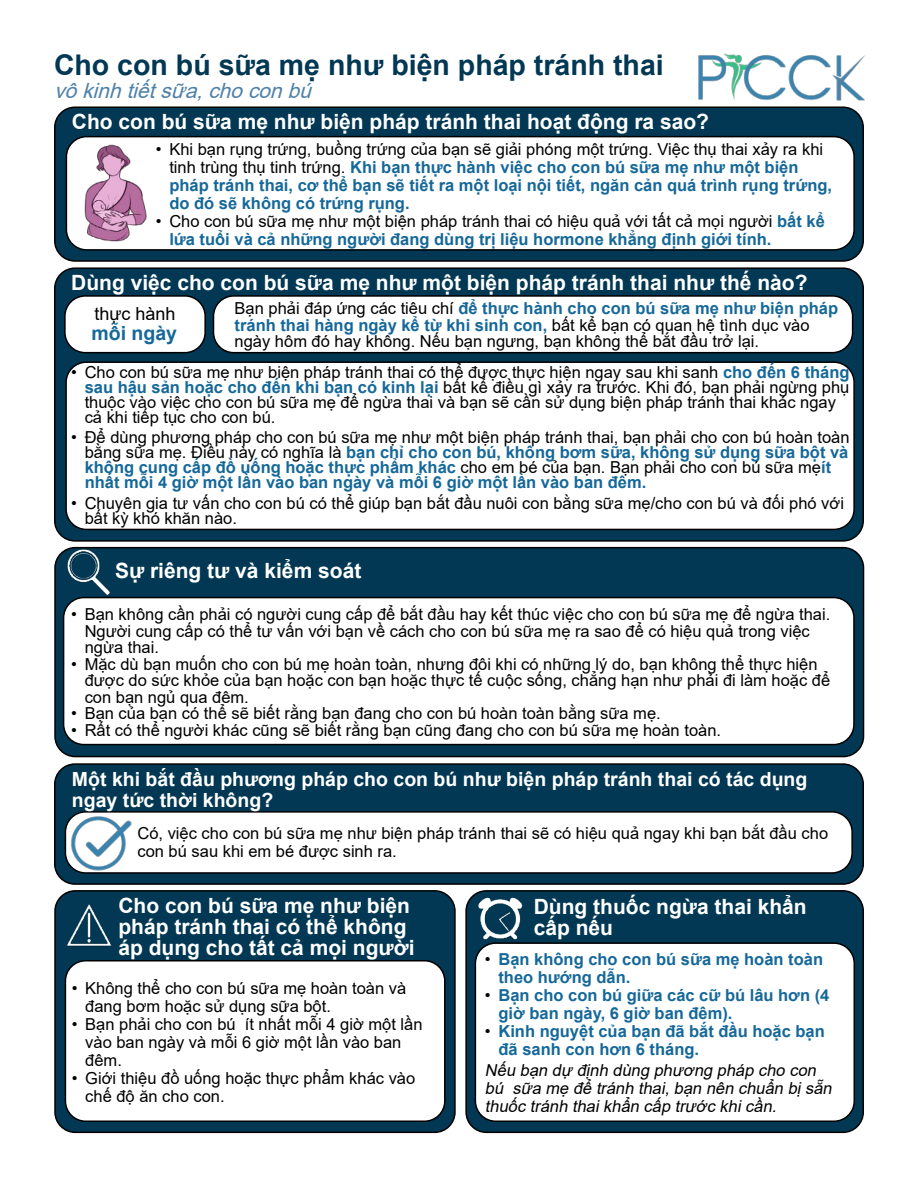
<style>
.page{position:relative;width:918px;height:1188px;background:#fff}
.page>*{position:absolute;margin:0;border:0;box-sizing:border-box;transform-origin:0 0}
.t1{font:700 28.5px "Arial";color:#023853}
.t2{font:700 21px/21px "Arial";color:#fff}
.t3{font:italic 21px "Arial";color:#4f81a8}
.t4{font:700 19.5px/21px "Arial";color:#fff}
.t5{font:700 19.5px "Arial";color:#156899}
.t6{font:18px "Arial";color:#000}
.t7{font:16.5px/15px "Arial";color:#000}
.t8{font:700 16.5px/18px "Arial";color:#156899}
.t9{font:italic 16.5px/18px "Arial";color:#000}
.s1{font-weight:400;color:#000}
.s2{font-weight:700;color:#156899}
</style>
<div class="page">
<div style="left:55px;top:548px;width:809px;height:209px;background:#023853;border-radius:20px"></div>
<div style="left:54px;top:547px;width:810px;height:210px;border:2px solid #000;border-radius:20px"></div>
<div style="left:64px;top:598px;width:790px;height:147px;background:#fff;border-radius:20px"></div>
<div style="left:63px;top:597px;width:792px;height:148px;border:2px solid #000;border-radius:20px"></div>
<div style="left:466px;top:891px;width:397px;height:241px;background:#023853;border-radius:20px"></div>
<div style="left:465px;top:890px;width:399px;height:243px;border:2px solid #000;border-radius:20px"></div>
<div style="left:475px;top:943px;width:379px;height:178px;background:#fff;border-radius:20px"></div>
<div style="left:475px;top:942px;width:380px;height:180px;border:2px solid #000;border-radius:20px"></div>
<div style="left:55px;top:891px;width:400px;height:241px;background:#023853;border-radius:20px"></div>
<div style="left:54px;top:890px;width:402px;height:243px;border:2px solid #000;border-radius:20px"></div>
<div style="left:65px;top:961px;width:380px;height:160px;background:#fff;border-radius:20px"></div>
<div style="left:65px;top:960px;width:381px;height:162px;border:2px solid #000;border-radius:20px"></div>
<div style="left:55px;top:268px;width:808px;height:273px;background:#023853;border-radius:20px"></div>
<div style="left:54px;top:267px;width:810px;height:275px;border:2px solid #000;border-radius:20px"></div>
<div style="left:66px;top:362px;width:788px;height:167px;background:#fff;border-radius:20px"></div>
<div style="left:65px;top:361px;width:790px;height:169px;border:2px solid #000;border-radius:20px"></div>
<div style="left:55px;top:107px;width:808px;height:154px;background:#023853;border-radius:20px"></div>
<div style="left:54px;top:106px;width:810px;height:156px;border:2px solid #000;border-radius:20px"></div>
<img style="left:698px;top:53px;width:167px;height:48px">
<div style="left:65px;top:296px;width:140px;height:57px;background:#fff;border-radius:20px"></div>
<div style="left:64px;top:295px;width:142px;height:58px;border:2px solid #000;border-radius:20px"></div>
<div style="left:214px;top:296px;width:639px;height:57px;background:#fff;border-radius:20px"></div>
<div style="left:213px;top:295px;width:640px;height:58px;border:2px solid #000;border-radius:20px"></div>
<div style="left:66px;top:137px;width:788px;height:113px;background:#fff;border-radius:20px"></div>
<div style="left:66px;top:136px;width:789px;height:115px;border:2px solid #000;border-radius:20px"></div>
<div style="left:55px;top:764px;width:808px;height:120px;background:#023853;border-radius:20px"></div>
<div style="left:54px;top:763px;width:810px;height:122px;border:2px solid #000;border-radius:20px"></div>
<div style="left:65px;top:812px;width:787px;height:61px;background:#fff;border-radius:20px"></div>
<div style="left:65px;top:811px;width:788px;height:63px;border:2px solid #000;border-radius:20px"></div>
<img style="left:84px;top:144px;width:63px;height:98px">
<img style="left:66px;top:548px;width:49px;height:49px">
<img style="left:69px;top:812px;width:62px;height:61px">
<img style="left:475px;top:895px;width:49px;height:48px">
<img style="left:67px;top:904px;width:45px;height:43px">
<h1 class="t1" style="left:54px;top:45px;width:611px">Cho con bú sữa mẹ như biện pháp tránh thai</h1>
<p class="t3" style="left:54px;top:76px;width:266px">vôkinhtiếtsữa,choconbú</p>
<p class="t2" style="left:72px;top:111px;width:639px">Cho con bú sữa mẹ như biện pháp tránh thai hoạt động ra sao?</p>
<p class="t8" style="left:169px;top:140px;width:664px;text-indent:-13px"><span class="s1">• Khi bạn rụng trứng, buồng trứng của bạn sẽ giải phóng một trứng. Việc thụ thai xảy ra khi tinh trùng thụ tinh trứng.</span> Khi bạn thực hành việc cho con bú sữa mẹ như một biện pháp tránh thai, cơ thể bạn sẽ tiết ra một loại nội tiết, ngăn cản quá trình rụng trứng, do đó sẽ không có trứng rụng.</p>
<p class="t8" style="left:169px;top:212px;width:657px;text-indent:-13px"><span class="s1">• Cho con bú sữa mẹ như một biện pháp tránh thai có hiệu quả với tất cả mọi người</span> bất kể lứa tuổi và cả những người đang dùng trị liệu hormone khẳng định giới tính.</p>
<p class="t2" style="left:71px;top:272px;width:738px">Dùng việc cho con bú sữa mẹ như một biện pháp tránh thai như thế nào?</p>
<p class="t6" style="left:94px;top:302px;width:83px">thực hành</p>
<p class="t5" style="left:92px;top:320px;width:87px">mỗi ngày</p>
<p class="t7" style="left:235px;top:300px;width:605px;line-height:16.5px">Bạn phải đáp ứng các tiêu chí <span class="s2">để thực hành cho con bú sữa mẹ như biện pháp tránh thai hàng ngày kể từ khi sinh con,</span> bất kể bạn có quan hệ tình dục vào ngày hôm đó hay không. Nếu bạn ngưng, bạn không thể bắt đầu trở lại.</p>
<p class="t7" style="left:85px;top:365px;width:766px;text-indent:-13px">• Cho con bú sữa mẹ như biện pháp tránh thai có thể được thực hiện ngay sau khi sanh <span class="s2">cho đến 6 tháng sau hậu sản hoặc cho đến khi bạn có kinh lại</span> bất kể điều gì xảy ra trước. Khi đó, bạn phải ngừng phụ thuộc vào việc cho con bú sữa mẹ để ngừa thai và bạn sẽ cần sử dụng biện pháp tránh thai khác ngay cả khi tiếp tục cho con bú.</p>
<p class="t7" style="left:85px;top:430px;width:766px;text-indent:-13px">• Để dùng phương pháp cho con bú sữa mẹ như một biện pháp tránh thai, bạn phải cho con bú hoàn toàn bằng sữa mẹ. Điều này có nghĩa là <span class="s2">bạn chỉ cho con bú, không bơm sữa, không sử dụng sữa bột và không cung cấp đồ uống hoặc thực phẩm khác</span> cho em bé của bạn. Bạn phải cho con bú sữa mẹ<span class="s2">ít nhất mỗi 4 giờ một lần vào ban ngày và mỗi 6 giờ một lần vào ban đêm.</span></p>
<p class="t7" style="left:85px;top:496px;width:761px;text-indent:-13px">• Chuyên gia tư vấn cho con bú có thể giúp bạn bắt đầu nuôi con bằng sữa mẹ/cho con bú và đối phó với bất kỳ khó khăn nào.</p>
<p class="t2" style="left:115px;top:561px;width:248px">Sự riêng tư và kiểm soát</p>
<p class="t7" style="left:85px;top:606px;width:747px;line-height:16.5px;text-indent:-13px">• Bạn không cần phải có người cung cấp để bắt đầu hay kết thúc việc cho con bú sữa mẹ để ngừa thai.<br>Người cung cấp có thể tư vấn với bạn về cách cho con bú sữa mẹ ra sao để có hiệu quả trong việc ngừa thai.</p>
<p class="t7" style="left:85px;top:656px;width:747px;line-height:16.5px;text-indent:-13px">• Mặc dù bạn muốn cho con bú mẹ hoàn toàn, nhưng đôi khi có những lý do, bạn không thể thực hiện được do sức khỏe của bạn hoặc con bạn hoặc thực tế cuộc sống, chẳng hạn như phải đi làm hoặc để con bạn ngủ qua đêm.</p>
<p class="t7" style="left:71px;top:706px;width:591px">• Bạn của bạn có thể sẽ biết rằng bạn đang cho con bú hoàn toàn bằng sữa mẹ.</p>
<p class="t7" style="left:71px;top:722px;width:651px">• Rất có thể người khác cũng sẽ biết rằng bạn cũng đang cho con bú sữa mẹ hoàn toàn.</p>
<p class="t4" style="left:72px;top:768px;width:737px">Một khi bắt đầu phương pháp cho con bú như biện pháp tránh thai có tác dụng ngay tức thời không?</p>
<p class="t7" style="left:137px;top:824px;width:692px;line-height:18px">Có, việc cho con bú sữa mẹ như biện pháp tránh thai sẽ có hiệu quả ngay khi bạn bắt đầu cho con bú sau khi em bé được sinh ra.</p>
<p class="t2" style="left:118px;top:895px;width:298px">Cho con bú sữa mẹ như biện pháp tránh thai có thể không áp dụng cho tất cả mọi người</p>
<p class="t7" style="left:85px;top:979px;width:323px;line-height:18px;text-indent:-13px">• Không thể cho con bú sữa mẹ hoàn toàn và đang bơm hoặc sử dụng sữa bột.</p>
<p class="t7" style="left:85px;top:1015px;width:339px;line-height:18px;text-indent:-13px">• Bạn phải cho con bú ít nhất mỗi 4 giờ một lần vào ban ngày và mỗi 6 giờ một lần vào ban đêm.</p>
<p class="t7" style="left:85px;top:1069px;width:332px;line-height:18px;text-indent:-13px">• Giới thiệu đồ uống hoặc thực phẩm khác vào chế độ ăn cho con.</p>
<p class="t2" style="left:534px;top:896px;width:275px">Dùng thuốc ngừa thai khẩn cấp nếu</p>
<p class="t8" style="left:498px;top:950px;width:326px;text-indent:-13px"><span class="s1">•</span> Bạn không cho con bú sữa mẹ hoàn toàn theo hướng dẫn.</p>
<p class="t8" style="left:498px;top:986px;width:332px;text-indent:-13px"><span class="s1">•</span> Bạn cho con bú giữa các cữ bú lâu hơn (4 giờ ban ngày, 6 giờ ban đêm).</p>
<p class="t8" style="left:498px;top:1022px;width:328px;text-indent:-13px"><span class="s1">•</span> Kinh nguyệt của bạn đã bắt đầu hoặc bạn đã sanh con hơn 6 tháng.</p>
<p class="t9" style="left:485px;top:1061px;width:352px">Nếu bạn dự định dùng phương pháp cho con bú sữa mẹ để tránh thai,bạn nên chuẩn bịsẵn thuốc tránh thaikhẩn cấp trước khicần.</p>
</div>
